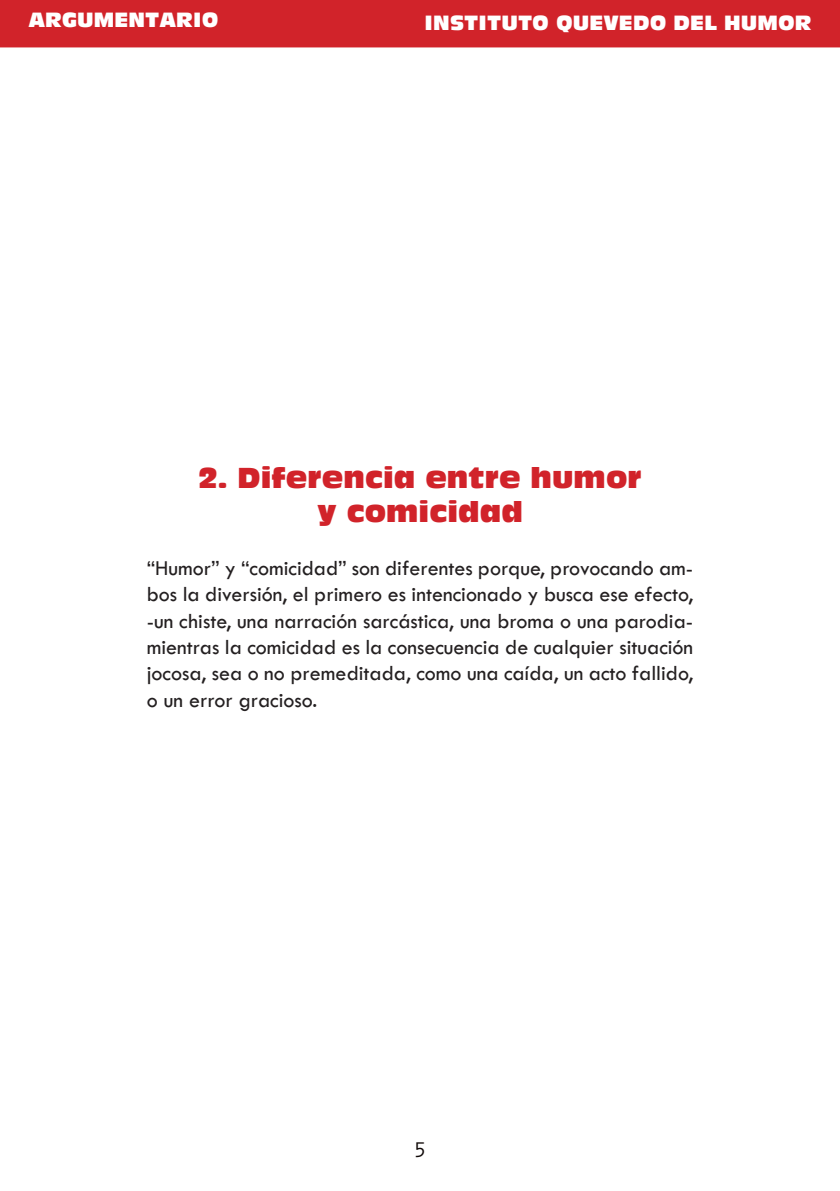
<style>
.page{position:relative;width:840px;height:1191px;background:#fff}
.page>*{position:absolute;margin:0;border:0;box-sizing:border-box;transform-origin:0 0}
.Titulos{font:28px "Antique Olive Compact";color:#d1232a}
.t1{font:22px/26.4px "Tw Cen";color:#231f20;text-align:justify}
.t2{font:22px "Orator Std";color:#0f0807}
.t3{font:20px "Antique Olive Compact";color:#fff}
</style>
<div class="page">
<div style="left:0;top:0;width:839px;height:47px;background:#d1232a"></div>
<p class="t3" style="left:28px;top:8px;width:191px">ARGUMENTARIO</p>
<p class="t3" style="left:424px;top:11px;width:388px">INSTITUTO QUEVEDO DEL HUMOR</p>
<p class="Titulos" style="left:198px;top:461px;width:445px">2. Diferencia entre humor</p>
<p class="Titulos" style="left:317px;top:494px;width:207px">y comicidad</p>
<p class="t1" style="left:147px;top:554px;width:547px">“Humor” y “comicidad” son diferentes porque, provocando am&shy;bos la diversión, el primero es intencionado y busca ese efecto, -un chiste, una narración sarcástica, una broma o una parodia&shy;mientras la comicidad es la consecuencia de cualquier situación jocosa, sea o no premeditada, como una caída, un acto fallido, o un error gracioso.</p>
<p class="t2" style="left:413px;top:1134px;width:15px">5</p>
</div>
